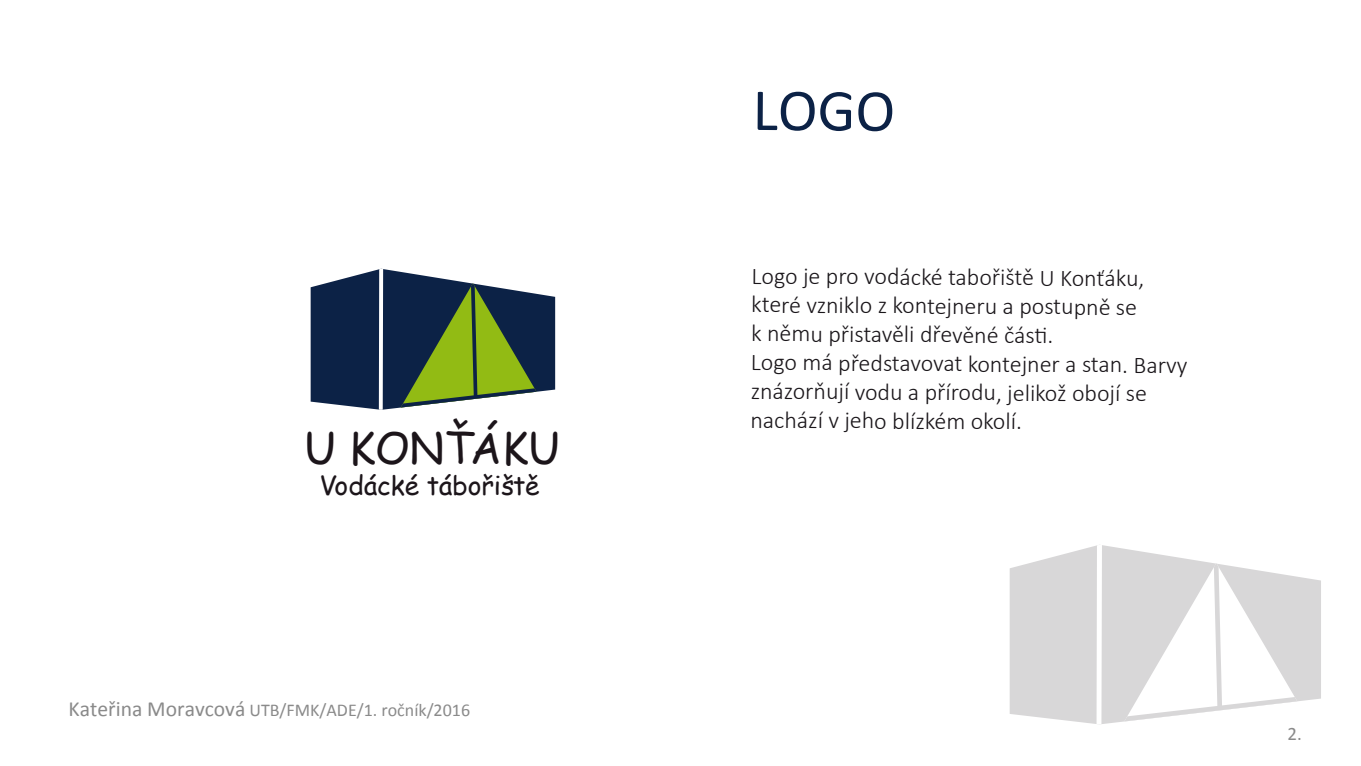
<style>
.page{position:relative;width:1361px;height:766px;background:#fff}
.page>*{position:absolute;margin:0;border:0;box-sizing:border-box;transform-origin:0 0}
.t1{font:60px "Calibri";color:#0c2246}
.t2{font:43.2px "Comic Sans MS";color:#1c151a}
.t3{font:26.31px "Comic Sans MS";color:#1c151a}
.t4{font:300 24px/28.7px "Calibri";letter-spacing:-.01em;color:#1a161a}
.t5{font:18.99px "Calibri";color:#8a8a8a}
.t6{font:18px "Calibri";color:#8a8a8a}
.s1{font-size:21.6px}
</style>
<div class="page">
<svg style="left:311px;top:269px;width:244px;height:141px"></svg>
<svg style="left:1009px;top:545px;width:312px;height:179px"></svg>
<h2 class="t2" style="left:304px;top:416px;width:257px">U KONŤÁKU</h2>
<p class="t3" style="left:319px;top:466px;width:221px">Vodácké tábořiště</p>
<p class="t6" style="left:69px;top:698px;width:403px"><span class="s1">Kateřina Moravcová</span> UTB/FMK/ADE/1. ročník/2016</p>
<h1 class="t1" style="left:752px;top:72px;width:145px">LOGO</h1>
<p class="t4" style="left:750px;top:262px;width:439px">Logo je pro vodácké tabořiště U Konťáku, které vzniklo z kontejneru a postupně se<br>k němu přistavěli dřevěné části.<br>Logo má představovat kontejner a stan. Barvy znázorňují vodu a přírodu, jelikož obojí se nachází v jeho blízkém okolí.</p>
<p class="t5" style="left:1287px;top:721px;width:16px">2.</p>
</div>
